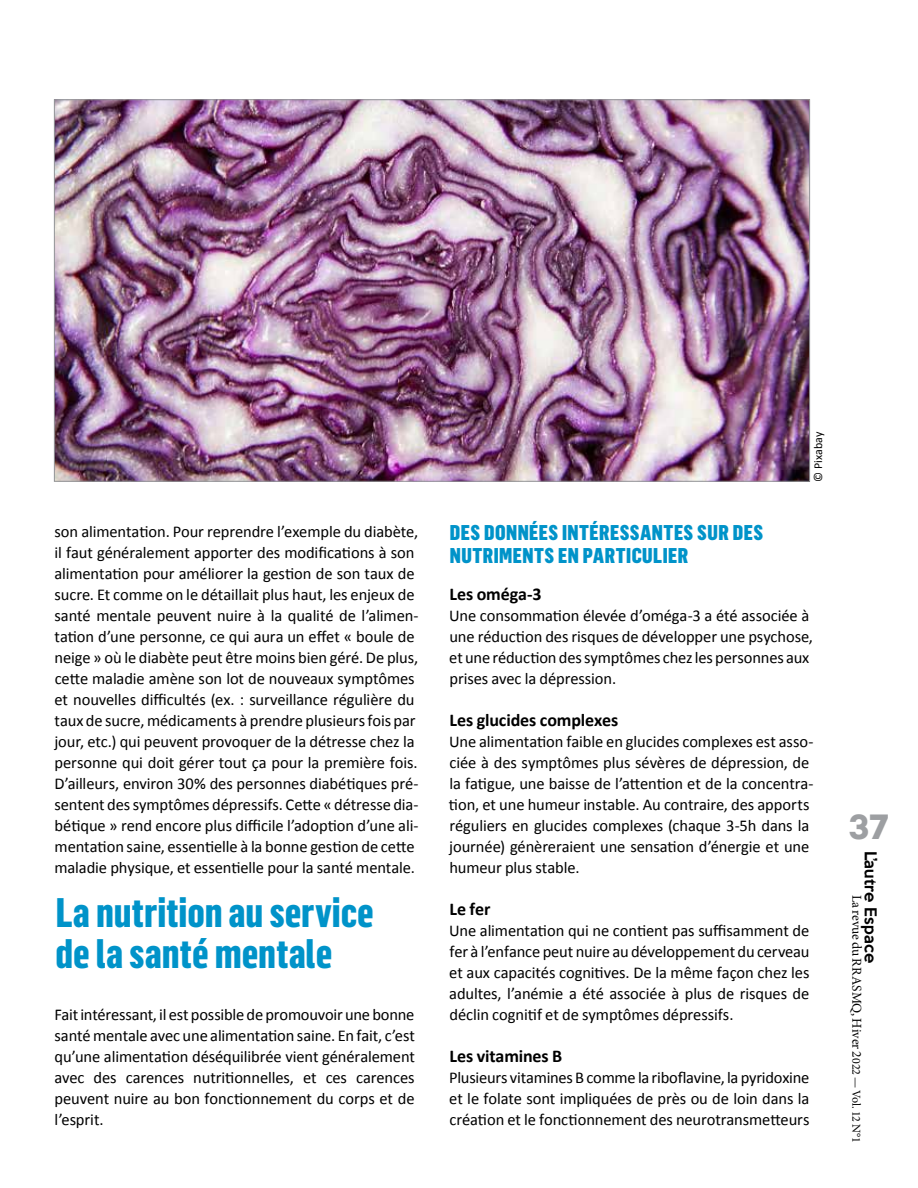
<style>
.page{position:relative;width:918px;height:1188px;background:#fff}
.page>*{position:absolute;margin:0;border:0;box-sizing:border-box;transform-origin:0 0}
.t1{font:800 40.5px/40.5px "Flama Condensed";color:#0093c9}
.t2{font:700 36px "Campton";color:#9d9fa2}
.t3{font:900 21px/22.5px "Flama Condensed";letter-spacing:.02em;color:#0093c9}
.t4{font:700 18px "Calibri";letter-spacing:-.005em;color:#000}
.t5{font:16.5px/21px "Calibri";letter-spacing:-.005em;color:#000}
.t6{font:500 15px "Keep Calm";letter-spacing:.015em;color:#000}
.t7{font:13.5px "Minion Pro";color:#000}
.t8{font:12px "Calibri";letter-spacing:.005em;color:#000}
.s1{font-style:inherit}
.s2{font-size:12px}
</style>
<div class="page">
<img style="left:56px;top:101px;width:752px;height:379px">
<p class="t5" style="left:54px;top:521px;width:366px">son alimentation. Pour reprendre l’exemple du diabète, il faut généralement apporter des modifications à son alimentation pour améliorer la gestion de son taux de sucre. Et comme on le détaillait plus haut, les enjeux de santé mentale peuvent nuire à la qualité de l’alimen&shy;tation d’une personne, ce qui aura un effet « boule de neige » où le diabète peut être moins bien géré. De plus, cette maladie amène son lot de nouveaux symptômes et nouvelles difficultés (ex. : surveillance régulière du taux de sucre, médicaments à prendre plusieurs fois par jour, etc.) qui peuvent provoquer de la détresse chez la personne qui doit gérer tout ça pour la première fois.<br>D’ailleurs, environ 30% des personnes diabétiques pré&shy;sentent des symptômes dépressifs. Cette « détresse dia&shy;bétique » rend encore plus difficile l’adoption d’une ali&shy;mentation saine, essentielle à la bonne gestion de cette maladie physique, et essentielle pour la santé mentale.</p>
<h1 class="t1" style="left:56px;top:891px;width:320px">La nutrition au service de la santé mentale</h1>
<p class="t5" style="left:54px;top:1004px;width:362px;text-align:justify">Fait intéressant, il est possible de promouvoir une bonne santé mentale avec une alimentation saine. En fait, c’est qu’une alimentation déséquilibrée vient généralement avec des carences nutritionnelles, et ces carences peuvent nuire au bon fonctionnement du corps et de l’esprit.</p>
<p class="t8" style="left:810px;top:482px;width:52px;rotate:-90deg">© Pixabay</p>
<p class="t3" style="left:450px;top:521px;width:315px">DES DONNÉES INTÉRESSANTES SUR DES<br>NUTRIMENTS EN PARTICULIER</p>
<p class="t4" style="left:449px;top:583px;width:94px">Les oméga-3</p>
<p class="t5" style="left:449px;top:605px;width:366px">Une consommation élevée d’oméga-3 a été associée à une réduction des risques de développer une psychose, et une réduction des symptômes chez les personnes aux prises avec la dépression.</p>
<p class="t4" style="left:449px;top:709px;width:170px">Les glucides complexes</p>
<p class="t5" style="left:449px;top:731px;width:366px">Une alimentation faible en glucides complexes est asso&shy;ciée à des symptômes plus sévères de dépression, de la fatigue, une baisse de l’attention et de la concentra&shy;tion, et une humeur instable. Au contraire, des apports réguliers en glucides complexes (chaque 3-5h dans la journée) génèreraient une sensation d’énergie et une humeur plus stable.</p>
<p class="t4" style="left:449px;top:898px;width:43px">Le fer</p>
<p class="t5" style="left:449px;top:920px;width:362px;text-align:justify">Une alimentation qui ne contient pas suffisamment de fer à l’enfance peut nuire au développement du cerveau et aux capacités cognitives. De la même façon chez les adultes, l’anémie a été associée à plus de risques de déclin cognitif et de symptômes dépressifs.</p>
<p class="t4" style="left:449px;top:1045px;width:114px">Les vitamines B</p>
<p class="t5" style="left:449px;top:1067px;width:362px;text-align:justify">Plusieurs vitamines B comme la riboflavine, la pyridoxine et le folate sont impliquées de près ou de loin dans la création et le fonctionnement des neurotransmetteurs</p>
<h2 class="t2" style="left:849px;top:803px;width:41px">37</h2>
<p class="t6" style="left:884px;top:850px;width:114px;rotate:90deg"><span class="s1">L’</span>autre Espace</p>
<p class="t7" style="left:866px;top:895px;width:250px;rotate:90deg">La revue du RRASMQ, Hiver 2<span class="s2">022 — Vol. 12 N°1</span></p>
</div>
